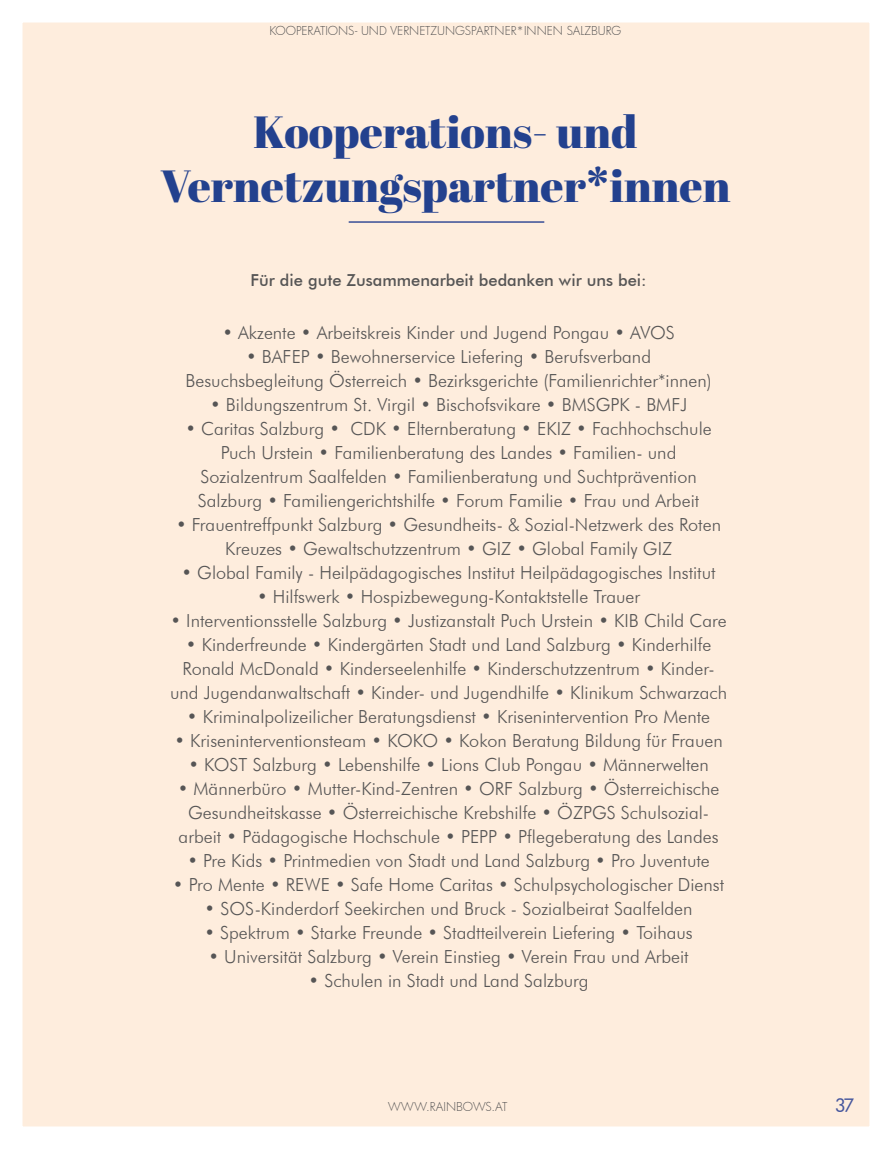
<style>
.page{position:relative;width:893px;height:1149px;background:#fff}
.page>*{position:absolute;margin:0;border:0;box-sizing:border-box;transform-origin:0 0}
.t1{font:45px/54px "Abril Fatface";color:#23418e;text-align:center}
.t2{font:300 18px/24px "Futura BT";color:#565555;text-align:center}
.t3{font:500 18px "Futura";color:#45569d}
.t4{font:500 16.5px "Futura BT";color:#565555}
.t5{font:300 12px "Futura";color:#565555}
</style>
<div class="page">
<div style="left:11px;top:11px;width:870px;height:1126px;background:#feeddd"></div>
<div style="left:0;top:0;width:892px;height:1148px;border:22px solid #fff"></div>
<hr style="left:349px;top:221px;width:195px;height:2px;background:#384e97">
<p class="t5" style="left:269px;top:23px;width:354px">KOOPERATIONS- UND VERNETZUNGSPARTNER*INNEN SALZBURG</p>
<h1 class="t1" style="left:160px;top:104px;width:571px">Kooperations- und<br>Vernetzungspartner*innen</h1>
<p class="t4" style="left:251px;top:270px;width:398px">Für die gute Zusammenarbeit bedanken wir uns bei:</p>
<p class="t2" style="left:222px;top:320px;width:454px">• Akzente • Arbeitskreis Kinder und Jugend Pongau • AVOS</p>
<p class="t2" style="left:186px;top:344px;width:528px">• BAFEP • Bewohnerservice Liefering • Berufsverband<br>Besuchsbegleitung Österreich • Bezirksgerichte (Familienrichter*innen)</p>
<p class="t2" style="left:210px;top:392px;width:478px">• Bildungszentrum St. Virgil • Bischofsvikare • BMSGPK - BMFJ</p>
<p class="t2" style="left:185px;top:416px;width:528px">• Caritas Salzburg • CDK • Elternberatung • EKIZ • Fachhochschule Puch Urstein • Familienberatung des Landes • Familien- und Sozialzentrum Saalfelden • Familienberatung und Suchtprävention Salzburg • Familiengerichtshilfe • Forum Familie • Frau und Arbeit</p>
<p class="t2" style="left:176px;top:512px;width:546px">• Frauentreffpunkt Salzburg • Gesundheits- &amp; Sozial-Netzwerk des Roten<br>Kreuzes • Gewaltschutzzentrum • GIZ • Global Family GIZ</p>
<p class="t2" style="left:182px;top:560px;width:536px">• Global Family - Heilpädagogisches Institut Heilpädagogisches Institut</p>
<p class="t2" style="left:257px;top:584px;width:385px">• Hilfswerk • Hospizbewegung-Kontaktstelle Trauer</p>
<p class="t2" style="left:171px;top:608px;width:558px">• Interventionsstelle Salzburg • Justizanstalt Puch Urstein • KIB Child Care</p>
<p class="t2" style="left:170px;top:632px;width:559px">• Kinderfreunde • Kindergärten Stadt und Land Salzburg • Kinderhilfe<br>Ronald McDonald • Kinderseelenhilfe • Kinderschutzzentrum • Kinder&shy;und Jugendanwaltschaft • Kinder- und Jugendhilfe • Klinikum Schwarzach</p>
<p class="t2" style="left:187px;top:704px;width:525px">• Kriminalpolizeilicher Beratungsdienst • Krisenintervention Pro Mente</p>
<p class="t2" style="left:174px;top:728px;width:550px">• Kriseninterventionsteam • KOKO • Kokon Beratung Bildung für Frauen</p>
<p class="t2" style="left:188px;top:752px;width:522px">• KOST Salzburg • Lebenshilfe • Lions Club Pongau • Männerwelten</p>
<p class="t2" style="left:178px;top:776px;width:543px">• Männerbüro • Mutter-Kind-Zentren • ORF Salzburg • Österreichische<br>Gesundheitskasse • Österreichische Krebshilfe • ÖZPGS Schulsozial&shy;arbeit • Pädagogische Hochschule • PEPP • Pflegeberatung des Landes</p>
<p class="t2" style="left:187px;top:848px;width:524px">• Pre Kids • Printmedien von Stadt und Land Salzburg • Pro Juventute</p>
<p class="t2" style="left:173px;top:872px;width:553px">• Pro Mente • REWE • Safe Home Caritas • Schulpsychologischer Dienst</p>
<p class="t2" style="left:205px;top:896px;width:489px">• SOS-Kinderdorf Seekirchen und Bruck - Sozialbeirat Saalfelden</p>
<p class="t2" style="left:204px;top:920px;width:490px">• Spektrum • Starke Freunde • Stadtteilverein Liefering • Toihaus</p>
<p class="t2" style="left:209px;top:944px;width:482px">• Universität Salzburg • Verein Einstieg • Verein Frau und Arbeit</p>
<p class="t2" style="left:309px;top:968px;width:282px">• Schulen in Stadt und Land Salzburg</p>
<p class="t5" style="left:388px;top:1097px;width:121px">WWW.RAINBOWS.AT</p>
<p class="t3" style="left:835px;top:1092px;width:21px">37</p>
</div>
